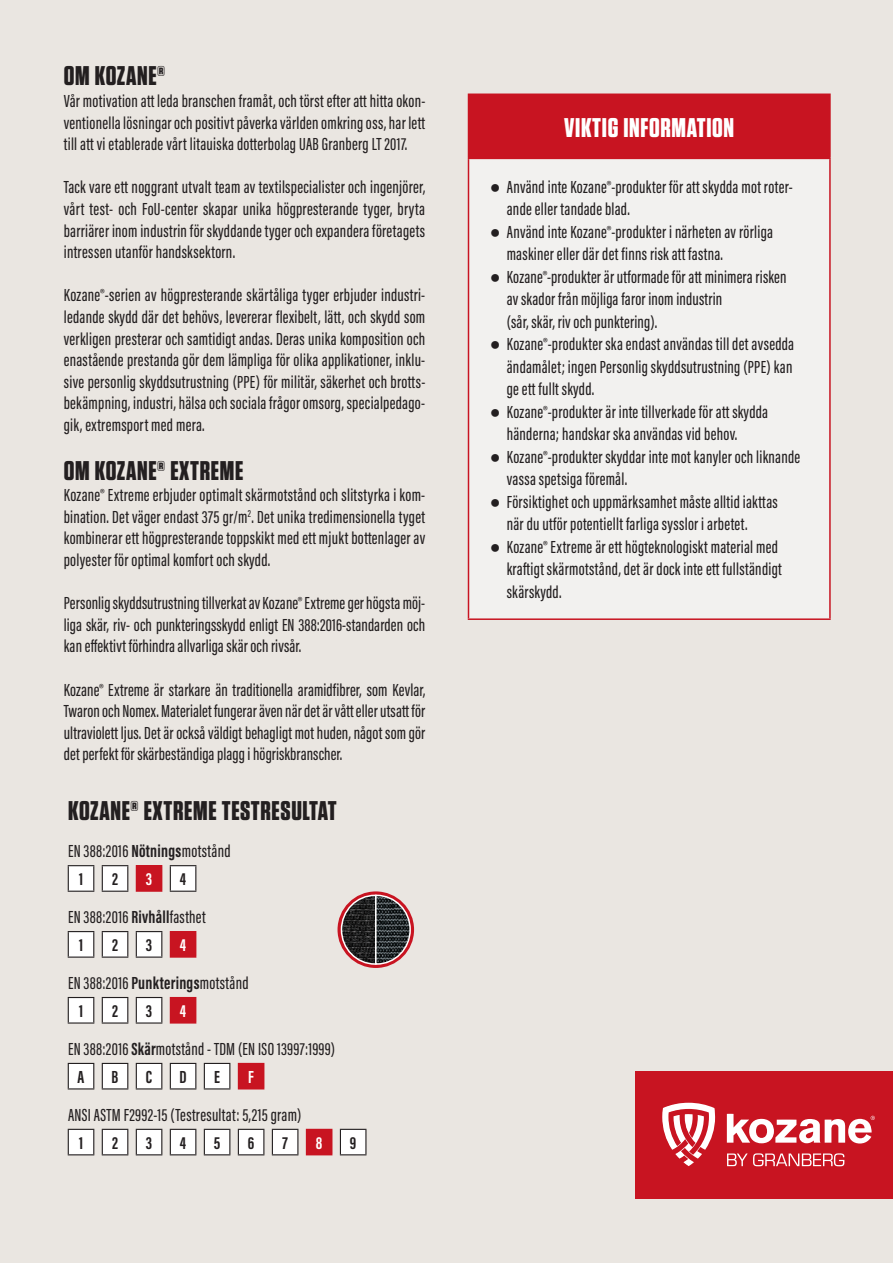
<style>
.page{position:relative;width:893px;height:1263px;background:#eae6e1}
.page>*{position:absolute;margin:0;border:0;box-sizing:border-box;transform-origin:0 0}
.t1{font:700 27px "Tungsten";letter-spacing:.025em;color:#231f20}
.t2{font:700 27px "Tungsten";letter-spacing:.025em;color:#fff}
.t3{font:500 18px/21.6px "Acumin Pro Extra Cond";letter-spacing:.015em;color:#231f20}
.t4{font:700 18px "Acumin Pro Extra Cond";color:#231f20}
.t5{font:700 18px "Acumin Pro Extra Cond";color:#fff}
.s1{font-weight:700}
.s2{font-weight:700;color:#fff}
.s3{font-family:"Arial";font-weight:400}
</style>
<div class="page">
<svg style="left:68px;top:865px;width:128px;height:27px;background:#dab4b6"></svg>
<hr style="left:68px;top:956px;width:26px;height:2px;background:#231f20">
<hr style="left:102px;top:956px;width:26px;height:2px;background:#231f20">
<svg style="left:68px;top:931px;width:94px;height:26px"></svg>
<hr style="left:136px;top:956px;width:26px;height:2px;background:#231f20">
<svg style="left:170px;top:931px;width:26px;height:25px"></svg>
<hr style="left:170px;top:956px;width:26px;height:2px;background:#c81421">
<svg style="left:68px;top:997px;width:94px;height:26px"></svg>
<svg style="left:170px;top:997px;width:26px;height:26px"></svg>
<svg style="left:68px;top:1063px;width:162px;height:26px;background:#e2e1e0"></svg>
<svg style="left:238px;top:1063px;width:26px;height:26px"></svg>
<svg style="left:68px;top:1129px;width:298px;height:26px"></svg>
<div style="left:468px;top:94px;width:362px;height:64px;background:#c81421"></div>
<div style="left:468px;top:158px;width:362px;height:461px;background:#f2f1ef"></div>
<hr style="left:468px;top:159px;width:1px;height:459px;background:#c81421">
<hr style="left:829px;top:159px;width:2px;height:459px;background:#c81421">
<hr style="left:468px;top:618px;width:363px;height:2px;background:#c81421">
<hr style="left:468px;top:94px;width:363px;height:1px;background:#c81421">
<hr style="left:829px;top:95px;width:2px;height:63px;background:#c81421">
<hr style="left:468px;top:158px;width:363px;height:1px;background:#c81421">
<svg style="left:337px;top:891px;width:77px;height:77px"></svg>
<svg style="left:340px;top:894px;width:72px;height:71px;background:#655455"></svg>
<div style="left:636px;top:1071px;width:257px;height:128px;background:#c81421"></div>
<svg style="left:727px;top:1114px;width:148px;height:29px"></svg>
<svg style="left:662px;top:1103px;width:53px;height:63px"></svg>
<svg style="left:727px;top:1153px;width:117px;height:13px"></svg>
<h1 class="t1" style="left:64px;top:62px;width:103px">OM KOZANE®</h1>
<p class="t3" style="left:64px;top:90px;width:363px;text-align:justify">Vår motivation att leda branschen framåt, och törst efter att hitta okon&shy;ventionella lösningar och positivt påverka världen omkring oss, har lett till att vi etablerade vårt litauiska dotterbolag UAB Granberg LT 2017.</p>
<p class="t3" style="left:64px;top:176px;width:363px;text-align:justify">Tack vare ett noggrant utvalt team av textilspecialister och ingenjörer, vårt test- och FoU-center skapar unika högpresterande tyger, bryta barriärer inom industrin för skyddande tyger och expandera företagets intressen utanför handsksektorn.</p>
<p class="t3" style="left:64px;top:284px;width:363px;text-align:justify">Kozane®-serien av högpresterande skärtåliga tyger erbjuder industri&shy;ledande skydd där det behövs, levererar flexibelt, lätt, och skydd som verkligen presterar och samtidigt andas. Deras unika komposition och enastående prestanda gör dem lämpliga för olika applikationer, inklu&shy;sive personlig skyddsutrustning (PPE) för militär, säkerhet och brotts&shy;bekämpning, industri, hälsa och sociala frågor omsorg, specialpedago&shy;gik, extremsport med mera.</p>
<h1 class="t1" style="left:64px;top:456px;width:181px">OM KOZANE® EXTREME</h1>
<p class="t3" style="left:64px;top:484px;width:363px;text-align:justify">Kozane® Extreme erbjuder optimalt skärmotstånd och slitstyrka i kom&shy;bination. Det väger endast 375 gr/m<sup>2</sup>. Det unika tredimensionella tyget kombinerar ett högpresterande toppskikt med ett mjukt bottenlager av polyester för optimal komfort och skydd.</p>
<p class="t3" style="left:64px;top:592px;width:363px;text-align:justify">Personlig skyddsutrustning tillverkat av Kozane® Extreme ger högsta möj&shy;liga skär, riv- och punkteringsskydd enligt EN 388:2016-standarden och kan effektivt förhindra allvarliga skär och rivsår.</p>
<p class="t3" style="left:64px;top:679px;width:363px;text-align:justify">Kozane® Extreme är starkare än traditionella aramidfibrer, som Kevlar, Twaron och Nomex. Materialet fungerar även när det är vått eller utsatt för ultraviolett ljus. Det är också väldigt behagligt mot huden, något som gör det perfekt för skärbeständiga plagg i högriskbranscher.</p>
<h1 class="t1" style="left:68px;top:796px;width:270px">KOZANE® EXTREME TESTRESULTAT</h1>
<p class="t3" style="left:79px;top:837px;width:153px;line-height:27.9px;text-indent:-11px">EN 388:2016 <span class="s1">Nötnings</span>motstånd<br><span class="s1">1</span></p>
<p class="t4" style="left:112px;top:868px;width:7px">2</p>
<p class="t5" style="left:146px;top:868px;width:8px">3</p>
<p class="t3" style="left:68px;top:860px;width:139px;line-height:38.1px;text-indent:112px"><span class="s1">4<br></span>EN 388:2016 <span class="s1">Rivhåll</span>fasthet</p>
<p class="t4" style="left:79px;top:934px;width:6px">1</p>
<p class="t4" style="left:112px;top:934px;width:7px">2</p>
<p class="t4" style="left:146px;top:934px;width:8px">3</p>
<p class="t3" style="left:68px;top:926px;width:182px;line-height:38.1px;text-indent:112px"><span class="s2">4<br></span>EN 388:2016 <span class="s1">Punkterings</span>motstånd</p>
<p class="t4" style="left:79px;top:1000px;width:6px">1</p>
<p class="t4" style="left:112px;top:1000px;width:7px">2</p>
<p class="t4" style="left:146px;top:1000px;width:8px">3</p>
<p class="t3" style="left:68px;top:992px;width:269px;line-height:38.1px;text-indent:112px"><span class="s2">4<br></span>EN 388:2016 <span class="s1">Skär</span>motstånd - TDM (EN ISO 13997:1999)</p>
<p class="t4" style="left:78px;top:1066px;width:8px">A</p>
<p class="t4" style="left:112px;top:1066px;width:8px">B</p>
<p class="t4" style="left:146px;top:1066px;width:8px">C</p>
<p class="t4" style="left:180px;top:1066px;width:9px">D</p>
<p class="t4" style="left:214px;top:1066px;width:7px">E</p>
<p class="t5" style="left:248px;top:1066px;width:7px">F</p>
<p class="t3" style="left:68px;top:1104px;width:235px">ANSI ASTM F2992-15 (Testresultat: 5,215 gram)</p>
<p class="t4" style="left:79px;top:1131px;width:6px">1</p>
<p class="t4" style="left:112px;top:1131px;width:7px">2</p>
<p class="t4" style="left:146px;top:1131px;width:8px">3</p>
<p class="t4" style="left:180px;top:1131px;width:8px">4</p>
<p class="t4" style="left:214px;top:1131px;width:8px">5</p>
<p class="t4" style="left:248px;top:1131px;width:8px">6</p>
<p class="t4" style="left:282px;top:1131px;width:7px">7</p>
<p class="t5" style="left:316px;top:1131px;width:8px">8</p>
<p class="t4" style="left:350px;top:1131px;width:8px">9</p>
<h1 class="t2" style="left:564px;top:113px;width:171px">VIKTIG INFORMATION</h1>
<p class="t3" style="left:507px;top:176px;width:287px;line-height:22.5px;text-indent:-17px"><span class="s3">●</span> Använd inte Kozane®-produkter för att skydda mot roter&shy;ande eller tandade blad.</p>
<p class="t3" style="left:507px;top:221px;width:268px;line-height:22.5px;text-indent:-17px"><span class="s3">●</span> Använd inte Kozane®-produkter i närheten av rörliga maskiner eller där det finns risk att fastna.</p>
<p class="t3" style="left:507px;top:266px;width:281px;line-height:22.5px;text-indent:-17px"><span class="s3">●</span> Kozane®-produkter är utformade för att minimera risken av skador från möjliga faror inom industrin<br>(sår, skär, riv och punktering).</p>
<p class="t3" style="left:507px;top:333px;width:289px;line-height:22.5px;text-align:justify;text-indent:-17px"><span class="s3">●</span> Kozane®-produkter ska endast användas till det avsedda ändamålet; ingen Personlig skyddsutrustning (PPE) kan ge ett fullt skydd.</p>
<p class="t3" style="left:507px;top:401px;width:263px;line-height:22.5px;text-indent:-17px"><span class="s3">●</span> Kozane®-produkter är inte tillverkade för att skydda händerna; handskar ska användas vid behov.</p>
<p class="t3" style="left:507px;top:446px;width:295px;line-height:22.5px;text-indent:-17px"><span class="s3">●</span> Kozane®-produkter skyddar inte mot kanyler och liknande vassa spetsiga föremål.</p>
<p class="t3" style="left:507px;top:491px;width:273px;line-height:22.5px;text-indent:-17px"><span class="s3">●</span> Försiktighet och uppmärksamhet måste alltid iakttas när du utför potentiellt farliga sysslor i arbetet.</p>
<p class="t3" style="left:507px;top:536px;width:277px;line-height:22.5px;text-indent:-17px"><span class="s3">●</span> Kozane® Extreme är ett högteknologiskt material med kraftigt skärmotstånd, det är dock inte ett fullständigt skärskydd.</p>
</div>
